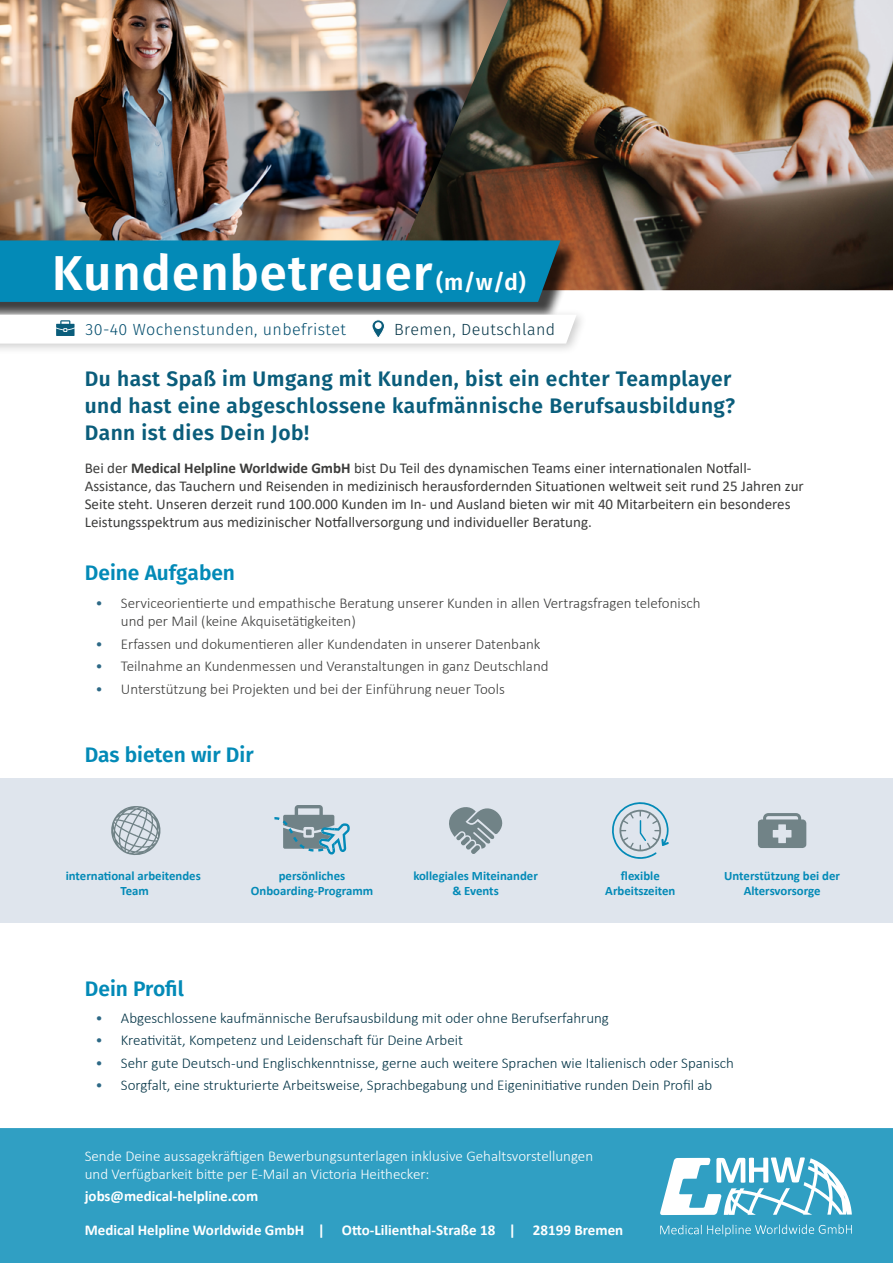
<style>
.page{position:relative;width:893px;height:1263px;background:#fff}
.page>*{position:absolute;margin:0;border:0;box-sizing:border-box;transform-origin:0 0}
.t1{font:600 48.9px "Fira Sans";letter-spacing:.025em;color:#fff}
.t2{font:600 21px/27px "Fira Sans";letter-spacing:.025em;color:#0a5d7b}
.t3{font:600 21px "Fira Sans";color:#038ab7}
.t4{font:300 16.2px "Fira Sans";letter-spacing:.025em;color:#024d6d}
.t5{font:300 16.2px "Fira Sans";letter-spacing:.025em;color:#053547}
.t6{font:15px/18px "Calibri";color:#3c3c3b}
.t7{font:300 15px "Calibri";color:#053547}
.t8{font:300 15px/18px "Calibri";color:#3c3c3b}
.t9{font:300 15px/18px "Calibri";color:#fff}
.t10{font:700 15px "Calibri";color:#fff}
.t11{font:700 12.75px/15.3px "Calibri";color:#038ab7;text-align:center}
.s1{font-size:22.8px}
.s2{font-weight:700}
.s3{color:#2d6986}
</style>
<div class="page">
<div style="left:0;top:1128px;width:893px;height:135px;background:#309fc3"></div>
<img style="left:0;top:0;width:389px;height:240px">
<img style="left:389px;top:0;width:504px;height:290px">
<div style="left:0;top:778px;width:893px;height:144px;background:#dfe5ed"></div>
<svg style="left:111px;top:806px;width:50px;height:49px"></svg>
<svg style="left:449px;top:807px;width:54px;height:47px"></svg>
<svg style="left:758px;top:813px;width:48px;height:35px"></svg>
<svg style="left:660px;top:1224px;width:192px;height:12px;background:#52afcc"></svg>
<svg style="left:660px;top:1157px;width:192px;height:58px"></svg>
<svg style="left:612px;top:802px;width:57px;height:57px"></svg>
<div style="left:0;top:242px;width:579px;height:79px;background:#000;opacity:.75"></div>
<div style="left:0;top:240px;width:560px;height:62px;background:#038ab7"></div>
<div style="left:0;top:308px;width:588px;height:48px;background:#000;opacity:.2"></div>
<svg style="left:0;top:315px;width:577px;height:29px"></svg>
<svg style="left:274px;top:805px;width:76px;height:49px"></svg>
<h1 class="t1" style="left:52px;top:233px;width:475px">Kundenbetreuer<span class="s1">(m/w/d)</span></h1>
<p class="t4" style="left:85px;top:318px;width:262px">30-40 Wochenstunden, unbefristet</p>
<p class="t5" style="left:394px;top:318px;width:162px">Bremen, Deutschland</p>
<h2 class="t2" style="left:85px;top:364px;width:652px">Du hast Spaß im Umgang mit Kunden, bist ein echter Teamplayer und hast eine abgeschlossene kaufmännische Berufsausbildung?<br>Dann ist dies Dein Job!</h2>
<p class="t6" style="left:85px;top:459px;width:720px">Bei der <span class="s2">Medical Helpline Worldwide GmbH</span> bist Du Teil des dynamischen Teams einer internationalen Notfall-Assistance, das Tauchern und Reisenden in medizinisch herausfordernden Situationen weltweit seit rund 25 Jahren zur Seite steht. Unseren derzeit rund 100.000 Kunden im In- und Ausland bieten wir mit 40 Mitarbeitern ein besonderes Leistungsspektrum aus medizinischer Notfallversorgung und individueller Beratung.</p>
<h2 class="t3" style="left:85px;top:555px;width:152px">Deine Aufgaben</h2>
<p class="t8" style="left:121px;top:594px;width:581px;text-indent:-26px"><span class="s3">•</span> Serviceorientierte und empathische Beratung unserer Kunden in allen Vertragsfragen telefonisch und per Mail (keine Akquisetätigkeiten)</p>
<p class="t8" style="left:95px;top:635px;width:447px"><span class="s3">•</span> Erfassen und dokumentieren aller Kundendaten in unserer Datenbank</p>
<p class="t8" style="left:95px;top:657px;width:455px"><span class="s3">•</span> Teilnahme an Kundenmessen und Veranstaltungen in ganz Deutschland</p>
<p class="t8" style="left:95px;top:680px;width:411px"><span class="s3">•</span> Unterstützung bei Projekten und bei der Einführung neuer Tools</p>
<h2 class="t3" style="left:85px;top:738px;width:170px">Das bieten wir Dir</h2>
<p class="t11" style="left:605px;top:868px;width:72px">flexible<br>Arbeitszeiten</p>
<p class="t11" style="left:66px;top:868px;width:137px">international arbeitendes<br>Team</p>
<p class="t11" style="left:251px;top:868px;width:124px">persönliches<br>Onboarding-Programm</p>
<p class="t11" style="left:413px;top:868px;width:126px">kollegiales Miteinander &amp; Events</p>
<p class="t11" style="left:724px;top:868px;width:117px">Unterstützung bei der<br>Altersvorsorge</p>
<h2 class="t3" style="left:85px;top:972px;width:101px">Dein Profil</h2>
<p class="t7" style="left:95px;top:1008px;width:515px"><span class="s3">•</span> Abgeschlossene kaufmännische Berufsausbildung mit oder ohne Berufserfahrung</p>
<p class="t7" style="left:95px;top:1031px;width:369px"><span class="s3">•</span> Kreativität, Kompetenz und Leidenschaft für Deine Arbeit</p>
<p class="t7" style="left:95px;top:1053px;width:640px"><span class="s3">•</span> Sehr gute Deutsch-und Englischkenntnisse, gerne auch weitere Sprachen wie Italienisch oder Spanisch</p>
<p class="t7" style="left:95px;top:1076px;width:618px"><span class="s3">•</span> Sorgfalt, eine strukturierte Arbeitsweise, Sprachbegabung und Eigeninitiative runden Dein Profil ab</p>
<p class="t9" style="left:85px;top:1147px;width:510px">Sende Deine aussagekräftigen Bewerbungsunterlagen inklusive Gehaltsvorstellungen und Verfügbarkeit bitte per E-Mail an Victoria Heithecker:</p>
<p class="t10" style="left:85px;top:1186px;width:175px">jobs@medical-helpline.com</p>
<p class="t10" style="left:85px;top:1219px;width:540px">Medical Helpline Worldwide GmbH | Otto-Lilienthal-Straße 18 | 28199 Bremen</p>
</div>
